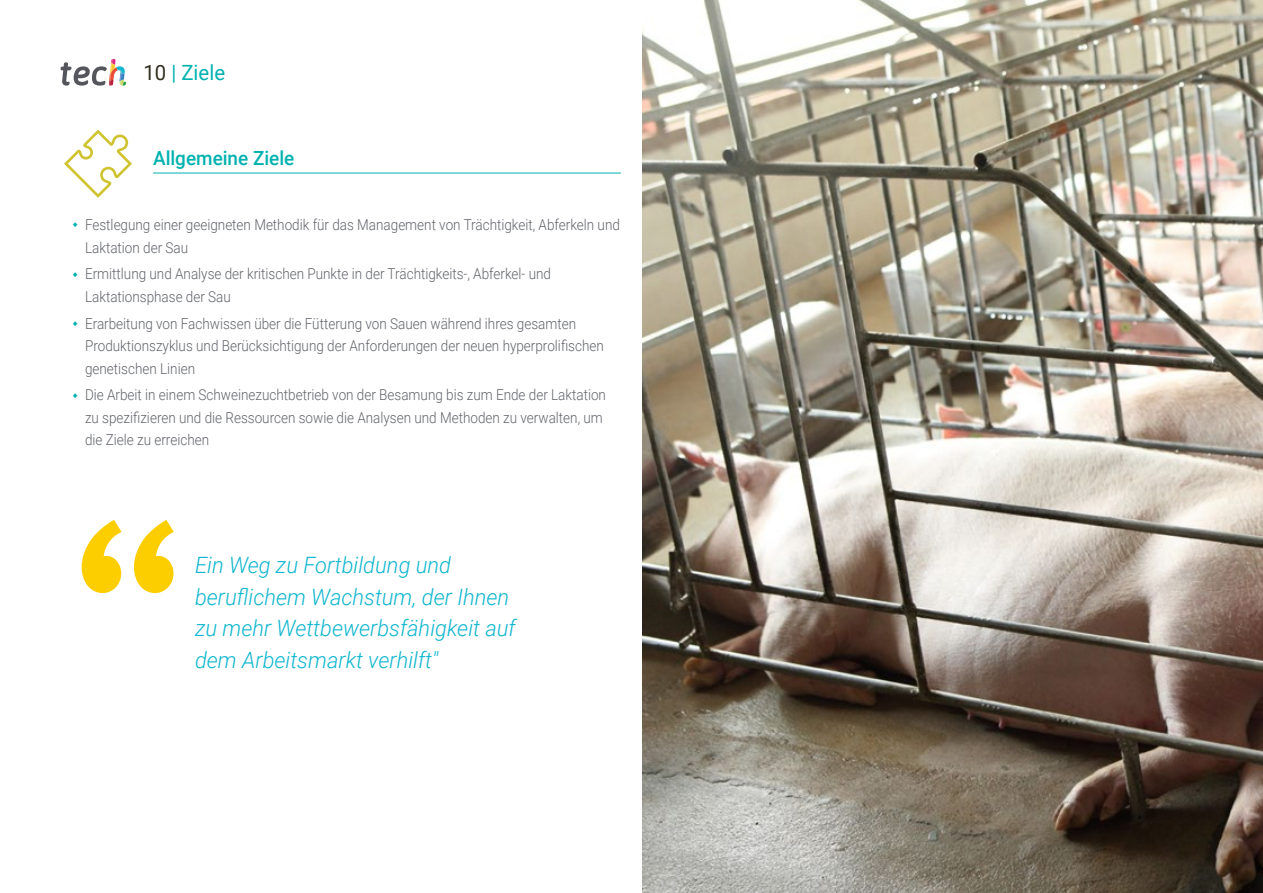
<style>
.page{position:relative;width:1263px;height:893px;background:#fff}
.page>*{position:absolute;margin:0;border:0;box-sizing:border-box;transform-origin:0 0}
.t1{font:italic 300 22.5px/31.5px "Roboto";color:#0fb6cf}
.t2{font:21px "Roboto";color:#00b2af}
.t3{font:500 19.5px "Roboto";color:#00b2af}
.t4{font:300 15px/22.5px "Roboto";color:#61646a;scale:.9 1}
.s1{color:#312e20}
</style>
<div class="page">
<hr style="left:153px;top:173px;width:468px;height:1px;background:#00b2af">
<svg style="left:64px;top:130px;width:68px;height:68px"></svg>
<img style="left:642px;top:0;width:621px;height:893px">
<svg style="left:82px;top:520px;width:92px;height:73px"></svg>
<svg style="left:61px;top:59px;width:65px;height:27px"></svg>
<h2 class="t2" style="left:144px;top:57px;width:83px"><span class="s1">10</span> | Ziele</h2>
<h3 class="t3" style="left:153px;top:144px;width:143px">Allgemeine Ziele</h3>
<p class="t4" style="left:85px;top:213px;width:596px">Festlegung einer geeigneten Methodik für das Management von Trächtigkeit, Abferkeln und<br>Laktation der Sau</p>
<p class="t4" style="left:85px;top:262px;width:519px">Ermittlung und Analyse der kritischen Punkte in der Trächtigkeits-, Abferkel- und<br>Laktationsphase der Sau</p>
<p class="t4" style="left:85px;top:311px;width:578px">Erarbeitung von Fachwissen über die Fütterung von Sauen während ihres gesamten<br>Produktionszyklus und Berücksichtigung der Anforderungen der neuen hyperprolifischen genetischen Linien</p>
<p class="t4" style="left:85px;top:383px;width:580px">Die Arbeit in einem Schweinezuchtbetrieb von der Besamung bis zum Ende der Laktation zu spezifizieren und die Ressourcen sowie die Analysen und Methoden zu verwalten, um die Ziele zu erreichen</p>
<h1 class="t1" style="left:195px;top:549px;width:322px">Ein Weg zu Fortbildung und beruflichem Wachstum, der Ihnen zu mehr Wettbewerbsfähigkeit auf dem Arbeitsmarkt verhilft"</h1>
</div>
